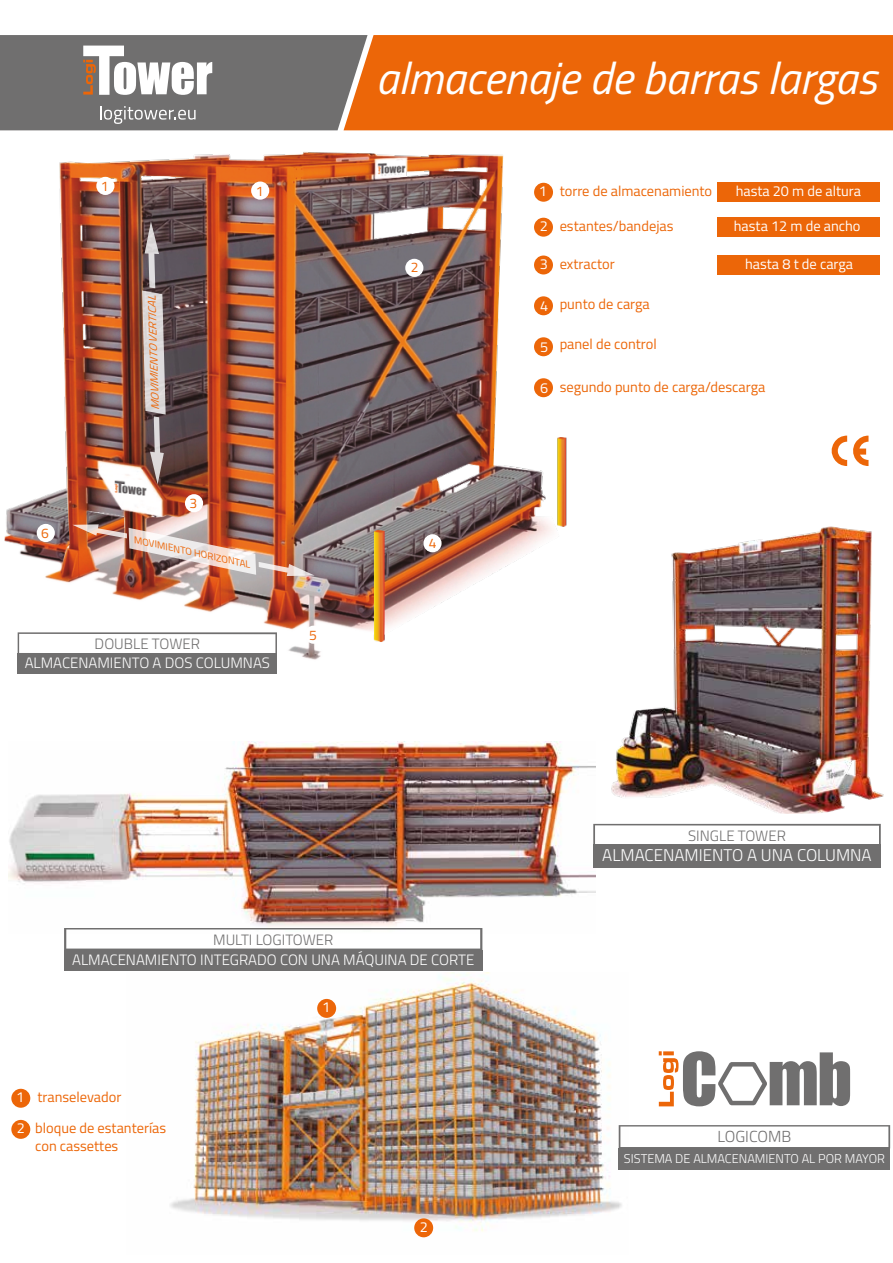
<style>
.page{position:relative;width:893px;height:1263px;background:#fff}
.page>*{position:absolute;margin:0;border:0;box-sizing:border-box;transform-origin:0 0}
.t1{font:italic 45.15px "Titillium Web";color:#fff}
.t2{font:300 16.95px "Titillium Web";color:#fff}
.t3{font:300 15.9px "Titillium Web";color:#706f6f}
.t4{font:300 15px "Titillium Web";color:#fff}
.t5{font:300 15px "Titillium Web";color:#706f6f}
.t6{font:14.4px/31px "Titillium Web";color:#ec6608}
.t7{font:14.4px/31px "Titillium Web";color:#fff}
.t8{font:13.8px "Titillium Web";color:#ec6608}
.t9{font:300 12.75px "Titillium Web";color:#fff}
.t10{font:italic 10.95px "Titillium Web";color:#ec6608}
.t11{font:italic 9.6px "Titillium Web";color:#ec6608;scale:1.06 1}
.s1{color:#fff}
</style>
<div class="page">
<img style="left:170px;top:972px;width:452px;height:266px">
<div style="left:317px;top:999px;width:19px;height:19px;background:#ec6608;border-radius:50%"></div>
<div style="left:11px;top:1089px;width:19px;height:19px;background:#ec6608;border-radius:50%"></div>
<div style="left:11px;top:1120px;width:19px;height:19px;background:#ec6608;border-radius:50%"></div>
<div style="left:414px;top:1218px;width:19px;height:19px;background:#ec6608;border-radius:50%"></div>
<div style="left:368px;top:35px;width:525px;height:95px;background:#ec6608"></div>
<svg style="left:0;top:35px;width:368px;height:92px"></svg>
<svg style="left:831px;top:435px;width:37px;height:31px"></svg>
<img style="left:9px;top:741px;width:587px;height:192px">
<img style="left:0;top:127px;width:576px;height:542px">
<img style="left:611px;top:526px;width:273px;height:287px">
<div style="left:64px;top:950px;width:418px;height:21px;background:#706f6f"></div>
<svg style="left:659px;top:1051px;width:191px;height:55px"></svg>
<svg style="left:142px;top:221px;width:24px;height:264px"></svg>
<img style="left:72px;top:524px;width:243px;height:52px">
<div style="left:251px;top:182px;width:18px;height:18px;background:#fff;border-radius:50%"></div>
<div style="left:96px;top:177px;width:18px;height:18px;background:#fff;border-radius:50%"></div>
<div style="left:405px;top:259px;width:18px;height:18px;background:#fff;border-radius:50%"></div>
<div style="left:185px;top:494px;width:18px;height:18px;background:#fff;border-radius:50%"></div>
<div style="left:305px;top:626px;width:18px;height:18px;background:#fff;border-radius:50%"></div>
<div style="left:423px;top:534px;width:19px;height:18px;background:#fff;border-radius:50%"></div>
<div style="left:37px;top:524px;width:18px;height:18px;background:#fff;border-radius:50%"></div>
<svg style="left:64px;top:928px;width:418px;height:22px"></svg>
<div style="left:619px;top:1148px;width:271px;height:22px;background:#706f6f"></div>
<svg style="left:619px;top:1125px;width:271px;height:23px"></svg>
<div style="left:593px;top:844px;width:288px;height:23px;background:#706f6f"></div>
<svg style="left:593px;top:824px;width:288px;height:20px"></svg>
<div style="left:18px;top:653px;width:259px;height:21px;background:#706f6f"></div>
<svg style="left:18px;top:632px;width:259px;height:21px"></svg>
<div style="left:534px;top:337px;width:19px;height:19px;background:#ec6608;border-radius:50%"></div>
<div style="left:534px;top:296px;width:19px;height:19px;background:#ec6608;border-radius:50%"></div>
<div style="left:534px;top:378px;width:19px;height:19px;background:#ec6608;border-radius:50%"></div>
<div style="left:717px;top:182px;width:163px;height:20px;background:#ec6608"></div>
<div style="left:534px;top:183px;width:19px;height:19px;background:#ec6608;border-radius:50%"></div>
<div style="left:717px;top:218px;width:163px;height:19px;background:#ec6608"></div>
<div style="left:534px;top:218px;width:19px;height:19px;background:#ec6608;border-radius:50%"></div>
<div style="left:717px;top:255px;width:163px;height:20px;background:#ec6608"></div>
<div style="left:534px;top:256px;width:19px;height:18px;background:#ec6608;border-radius:50%"></div>
<p class="t8" style="left:41px;top:523px;width:9px">6</p>
<p class="t8" style="left:101px;top:176px;width:9px">1</p>
<p class="t8" style="left:256px;top:181px;width:9px">1</p>
<p class="t10" style="left:147px;top:411px;width:116px;rotate:-92deg">MOVIMIENTO VERTICAL</p>
<p class="t8" style="left:190px;top:493px;width:9px">3</p>
<p class="t11" style="left:136px;top:533px;width:114px;rotate:12deg">MOVIMIENTO HORIZONTAL</p>
<p class="t5" style="left:95px;top:633px;width:107px">DOUBLE TOWER</p>
<p class="t4" style="left:25px;top:652px;width:247px">ALMACENAMIENTO A DOS COLUMNAS</p>
<p class="t8" style="left:309px;top:625px;width:9px">5</p>
<h1 class="t1" style="left:376px;top:45px;width:502px">almacenaje de barras largas</h1>
<p class="t8" style="left:411px;top:257px;width:9px">2</p>
<p class="t8" style="left:429px;top:533px;width:9px">4</p>
<p class="t6" style="left:539px;top:175px;width:175px"><span class="s1">1</span> torre de almacenamiento</p>
<p class="t7" style="left:736px;top:175px;width:127px">hasta 20 m de altura</p>
<p class="t6" style="left:540px;top:210px;width:135px"><span class="s1">2</span> estantes/bandejas</p>
<p class="t7" style="left:734px;top:210px;width:128px">hasta 12 m de ancho</p>
<p class="t6" style="left:540px;top:248px;width:77px"><span class="s1">3</span> extractor</p>
<p class="t7" style="left:745px;top:248px;width:109px">hasta 8 t de carga</p>
<p class="t6" style="left:560px;top:287px;width:92px">punto de carga</p>
<p class="t6" style="left:560px;top:328px;width:99px">panel de control</p>
<p class="t6" style="left:560px;top:371px;width:207px">segundo punto de carga/descarga</p>
<p class="t7" style="left:540px;top:290px;width:10px">4</p>
<p class="t7" style="left:540px;top:331px;width:10px">5</p>
<p class="t7" style="left:540px;top:372px;width:10px">6</p>
<p class="t5" style="left:213px;top:929px;width:122px">MULTI LOGITOWER</p>
<p class="t5" style="left:688px;top:824px;width:99px">SINGLE TOWER</p>
<p class="t2" style="left:602px;top:842px;width:271px">ALMACENAMIENTO A UNA COLUMNA</p>
<p class="t4" style="left:72px;top:948px;width:404px">ALMACENAMIENTO INTEGRADO CON UNA MÁQUINA DE CORTE</p>
<p class="t7" style="left:16px;top:1081px;width:10px">1<br>2</p>
<p class="t6" style="left:35px;top:1081px;width:133px">transelevador<br>bloque de estanterías</p>
<p class="t6" style="left:35px;top:1129px;width:85px">con cassettes</p>
<p class="t7" style="left:322px;top:991px;width:10px">1</p>
<p class="t7" style="left:420px;top:1210px;width:10px">2</p>
<p class="t3" style="left:717px;top:1124px;width:75px">LOGICOMB</p>
<p class="t9" style="left:624px;top:1149px;width:263px">SISTEMA DE ALMACENAMIENTO AL POR MAYOR</p>
</div>
